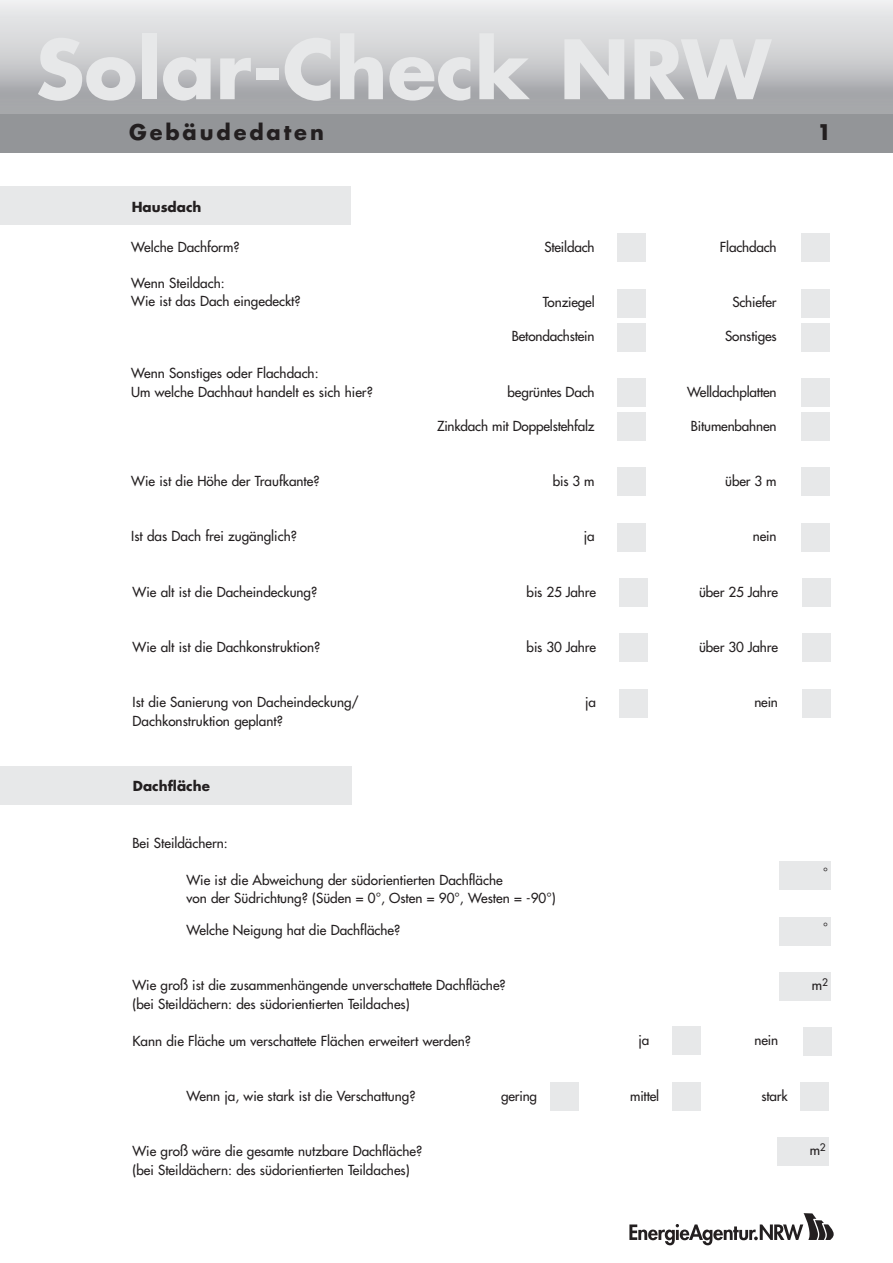
<style>
.page{position:relative;width:893px;height:1263px;background:#fff}
.page>*{position:absolute;margin:0;border:0;box-sizing:border-box;transform-origin:0 0}
.t1{font:700 79.5px "Futura";color:#e7e8e9}
.t2{font:700 21px "Futura";letter-spacing:.135em;color:#231f20}
.t3{font:13.5px/18.5px "Futura";color:#231f20}
.t4{font:700 13.5px "Futura";color:#231f20}
.t5{font:12.15px "Futura";color:#231f20}
</style>
<div class="page">
<div style="left:777px;top:1137px;width:51px;height:29px;background:#e7e8e9"></div>
<div style="left:672px;top:1026px;width:28px;height:29px;background:#e7e8e9"></div>
<div style="left:802px;top:1027px;width:29px;height:28px;background:#e7e8e9"></div>
<hr style="left:0;top:112px;width:892px;height:3px;background:#949699">
<hr style="left:0;top:109px;width:892px;height:3px;background:#97989c">
<hr style="left:0;top:106px;width:892px;height:3px;background:#999b9e">
<hr style="left:0;top:103px;width:892px;height:3px;background:#9b9da0">
<hr style="left:0;top:100px;width:892px;height:3px;background:#9e9fa3">
<hr style="left:0;top:97px;width:892px;height:3px;background:#a0a2a5">
<hr style="left:0;top:94px;width:892px;height:3px;background:#a3a4a8">
<hr style="left:0;top:91px;width:892px;height:3px;background:#a5a6aa">
<hr style="left:0;top:88px;width:892px;height:3px;background:#a8a9ad">
<hr style="left:0;top:85px;width:892px;height:3px;background:#aaabaf">
<hr style="left:0;top:82px;width:892px;height:3px;background:#adaeb2">
<hr style="left:0;top:79px;width:892px;height:3px;background:#afb0b4">
<hr style="left:0;top:76px;width:892px;height:3px;background:#b1b2b6">
<hr style="left:0;top:73px;width:892px;height:3px;background:#b4b5b8">
<hr style="left:0;top:70px;width:892px;height:3px;background:#b6b7bb">
<hr style="left:0;top:67px;width:892px;height:3px;background:#b9babd">
<hr style="left:0;top:64px;width:892px;height:3px;background:#bbbcbf">
<hr style="left:0;top:61px;width:892px;height:3px;background:#bebfc1">
<hr style="left:0;top:58px;width:892px;height:3px;background:#c0c1c4">
<hr style="left:0;top:56px;width:892px;height:2px;background:#c2c3c5">
<hr style="left:0;top:54px;width:892px;height:2px;background:#c3c4c7">
<hr style="left:0;top:52px;width:892px;height:2px;background:#c5c6c8">
<hr style="left:0;top:50px;width:892px;height:2px;background:#c7c8ca">
<hr style="left:0;top:48px;width:892px;height:2px;background:#c8c9cb">
<hr style="left:0;top:46px;width:892px;height:2px;background:#cacbcd">
<hr style="left:0;top:44px;width:892px;height:2px;background:#cbccce">
<hr style="left:0;top:42px;width:892px;height:2px;background:#cdced0">
<hr style="left:0;top:40px;width:892px;height:2px;background:#cfd0d2">
<hr style="left:0;top:37px;width:892px;height:3px;background:#d0d1d3">
<hr style="left:0;top:34px;width:892px;height:3px;background:#d3d4d6">
<hr style="left:0;top:31px;width:892px;height:3px;background:#d5d6d8">
<hr style="left:0;top:28px;width:892px;height:3px;background:#d8d9db">
<hr style="left:0;top:25px;width:892px;height:3px;background:#dadbdd">
<hr style="left:0;top:22px;width:892px;height:3px;background:#dcdddf">
<hr style="left:0;top:19px;width:892px;height:3px;background:#dfe0e2">
<hr style="left:0;top:16px;width:892px;height:3px;background:#e1e2e4">
<hr style="left:0;top:13px;width:892px;height:3px;background:#e4e5e7">
<hr style="left:0;top:10px;width:892px;height:3px;background:#e7e8e9">
<hr style="left:0;top:7px;width:892px;height:3px;background:#eaebec">
<hr style="left:0;top:4px;width:892px;height:3px;background:#ededee">
<hr style="left:0;top:1px;width:892px;height:3px;background:#f0f0f1">
<hr style="left:0;top:0;width:892px;height:1px;background:#f2f3f4">
<div style="left:0;top:766px;width:352px;height:39px;background:#e7e8e9"></div>
<div style="left:0;top:187px;width:350px;height:38px;background:#e7e8e9"></div>
<div style="left:0;top:115px;width:892px;height:38px;background:#939598"></div>
<div style="left:617px;top:234px;width:29px;height:28px;background:#e7e8e9"></div>
<div style="left:801px;top:234px;width:28px;height:28px;background:#e7e8e9"></div>
<div style="left:617px;top:289px;width:29px;height:29px;background:#e7e8e9"></div>
<div style="left:801px;top:289px;width:28px;height:29px;background:#e7e8e9"></div>
<div style="left:617px;top:323px;width:29px;height:29px;background:#e7e8e9"></div>
<div style="left:801px;top:323px;width:28px;height:29px;background:#e7e8e9"></div>
<div style="left:617px;top:378px;width:29px;height:29px;background:#e7e8e9"></div>
<div style="left:801px;top:378px;width:28px;height:29px;background:#e7e8e9"></div>
<div style="left:617px;top:467px;width:29px;height:29px;background:#e7e8e9"></div>
<div style="left:801px;top:467px;width:28px;height:29px;background:#e7e8e9"></div>
<div style="left:617px;top:523px;width:29px;height:28px;background:#e7e8e9"></div>
<div style="left:801px;top:523px;width:28px;height:28px;background:#e7e8e9"></div>
<div style="left:617px;top:412px;width:29px;height:29px;background:#e7e8e9"></div>
<div style="left:801px;top:412px;width:28px;height:29px;background:#e7e8e9"></div>
<div style="left:618px;top:578px;width:29px;height:29px;background:#e7e8e9"></div>
<div style="left:802px;top:578px;width:29px;height:29px;background:#e7e8e9"></div>
<div style="left:618px;top:634px;width:29px;height:28px;background:#e7e8e9"></div>
<div style="left:802px;top:634px;width:29px;height:28px;background:#e7e8e9"></div>
<div style="left:618px;top:689px;width:29px;height:29px;background:#e7e8e9"></div>
<div style="left:802px;top:689px;width:29px;height:29px;background:#e7e8e9"></div>
<div style="left:779px;top:861px;width:52px;height:29px;background:#e7e8e9"></div>
<div style="left:779px;top:917px;width:52px;height:28px;background:#e7e8e9"></div>
<div style="left:779px;top:972px;width:52px;height:29px;background:#e7e8e9"></div>
<div style="left:550px;top:1082px;width:28px;height:29px;background:#e7e8e9"></div>
<div style="left:800px;top:1083px;width:29px;height:28px;background:#e7e8e9"></div>
<div style="left:672px;top:1083px;width:28px;height:28px;background:#e7e8e9"></div>
<svg style="left:629px;top:1213px;width:204px;height:32px"></svg>
<h1 class="t1" style="left:36px;top:33px;width:736px">Solar-Check NRW</h1>
<h2 class="t2" style="left:129px;top:123px;width:196px">Gebäudedaten</h2>
<h2 class="t2" style="left:817px;top:123px;width:16px">1</h2>
<p class="t4" style="left:132px;top:201px;width:71px">Hausdach</p>
<p class="t3" style="left:131px;top:239px;width:110px">Welche Dachform?</p>
<p class="t3" style="left:131px;top:275px;width:171px">Wenn Steildach:<br>Wie ist das Dach eingedeckt?</p>
<p class="t3" style="left:131px;top:365px;width:243px">Wenn Sonstiges oder Flachdach:<br>Um welche Dachhaut handelt es sich hier?</p>
<p class="t3" style="left:544px;top:239px;width:52px">Steildach</p>
<p class="t3" style="left:720px;top:239px;width:58px">Flachdach</p>
<p class="t3" style="left:543px;top:294px;width:53px">Tonziegel</p>
<p class="t3" style="left:732px;top:294px;width:46px">Schiefer</p>
<p class="t3" style="left:511px;top:328px;width:84px">Betondachstein</p>
<p class="t3" style="left:725px;top:328px;width:53px">Sonstiges</p>
<p class="t3" style="left:507px;top:383px;width:89px">begrüntes Dach</p>
<p class="t3" style="left:687px;top:383px;width:91px">Welldachplatten</p>
<p class="t3" style="left:437px;top:417px;width:159px">Zinkdach mit Doppelstehfalz</p>
<p class="t3" style="left:691px;top:417px;width:87px">Bitumenbahnen</p>
<p class="t3" style="left:131px;top:473px;width:190px">Wie ist die Höhe der Traufkante?</p>
<p class="t3" style="left:552px;top:473px;width:43px">bis 3 m</p>
<p class="t3" style="left:725px;top:473px;width:53px">über 3 m</p>
<p class="t3" style="left:131px;top:528px;width:167px">Ist das Dach frei zugänglich?</p>
<p class="t3" style="left:584px;top:528px;width:12px">ja</p>
<p class="t3" style="left:753px;top:528px;width:25px">nein</p>
<p class="t3" style="left:133px;top:583px;width:186px">Wie alt ist die Dacheindeckung?</p>
<p class="t3" style="left:526px;top:583px;width:71px">bis 25 Jahre</p>
<p class="t3" style="left:699px;top:583px;width:80px">über 25 Jahre</p>
<p class="t3" style="left:133px;top:639px;width:189px">Wie alt ist die Dachkonstruktion?</p>
<p class="t3" style="left:526px;top:639px;width:71px">bis 30 Jahre</p>
<p class="t3" style="left:699px;top:639px;width:80px">über 30 Jahre</p>
<p class="t3" style="left:133px;top:694px;width:228px">Ist die Sanierung von Dacheindeckung/<br>Dachkonstruktion geplant?</p>
<p class="t3" style="left:585px;top:694px;width:12px">ja</p>
<p class="t3" style="left:754px;top:694px;width:25px">nein</p>
<p class="t4" style="left:133px;top:780px;width:78px">Dachfläche</p>
<p class="t3" style="left:132px;top:835px;width:97px">Bei Steildächern:</p>
<p class="t3" style="left:186px;top:871px;width:371px">Wie ist die Abweichung der südorientierten Dachfläche<br>von der Südrichtung? (Süden = 0°, Osten = 90°, Westen = -90°)</p>
<p class="t3" style="left:186px;top:922px;width:215px">Welche Neigung hat die Dachfläche?</p>
<p class="t3" style="left:132px;top:977px;width:375px">Wie groß ist die zusammenhängende unverschattete Dachfläche? (bei Steildächern: des südorientierten Teildaches)</p>
<p class="t3" style="left:132px;top:1032px;width:340px">Kann die Fläche um verschattete Flächen erweitert werden?</p>
<p class="t3" style="left:638px;top:1031px;width:12px">ja</p>
<p class="t3" style="left:754px;top:1032px;width:25px">nein</p>
<p class="t3" style="left:186px;top:1088px;width:230px">Wenn ja, wie stark ist die Verschattung?</p>
<p class="t3" style="left:501px;top:1087px;width:38px">gering</p>
<p class="t3" style="left:630px;top:1088px;width:31px">mittel</p>
<p class="t3" style="left:761px;top:1088px;width:28px">stark</p>
<p class="t3" style="left:132px;top:1143px;width:291px">Wie groß wäre die gesamte nutzbare Dachfläche? (bei Steildächern: des südorientierten Teildaches)</p>
<p class="t5" style="left:823px;top:866px;width:6px">°</p>
<p class="t5" style="left:823px;top:922px;width:6px">°</p>
<p class="t3" style="left:811px;top:977px;width:18px">m<sup>2</sup></p>
<p class="t3" style="left:809px;top:1142px;width:18px">m<sup>2</sup></p>
</div>
